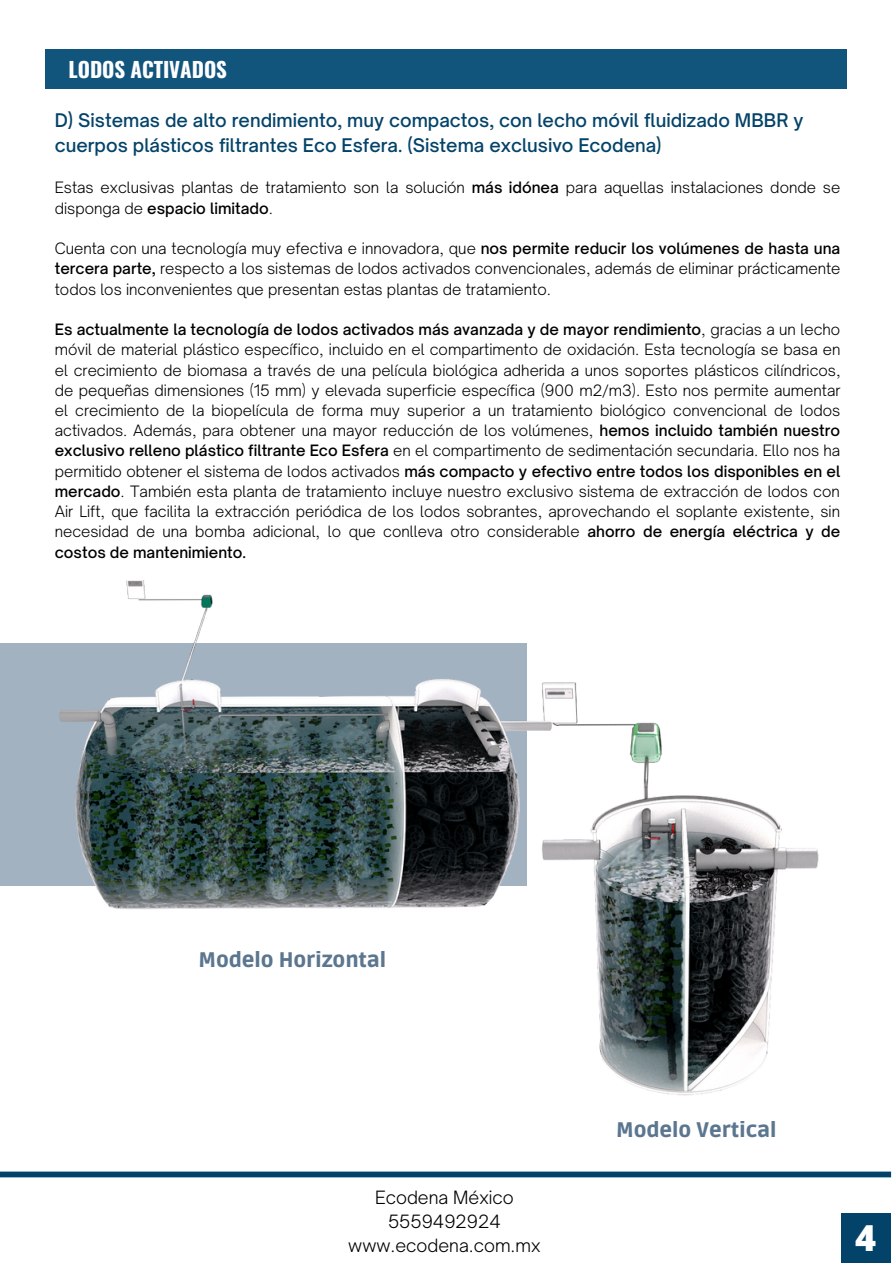
<style>
.page{position:relative;width:893px;height:1264px;background:#fff}
.page>*{position:absolute;margin:0;border:0;box-sizing:border-box;transform-origin:0 0}
.t1{font:800 35.85px "Open Sans";color:#fefefe}
.t2{font:900 21px "Ruda";color:#5b768f}
.t3{font:700 21px "Oswald";letter-spacing:-.005em;color:#fefefe}
.t4{font:500 18px/24.8px "Open Sauce One";color:#044369}
.t5{font:300 17.55px/24px "Open Sauce One";color:#000;text-align:center}
.t6{font:300 15px/20.2px "Open Sauce One";color:#000;text-align:justify}
.s1{font-weight:500}
</style>
<div class="page">
<div style="left:46px;top:49px;width:800px;height:40px;background:#11557d"></div>
<img style="left:559px;top:682px;width:260px;height:414px">
<div style="left:0;top:642px;width:526px;height:243px;background:#a3b2c0"></div>
<img style="left:53px;top:581px;width:506px;height:329px">
<div style="left:0;top:1171px;width:891px;height:6px;background:#044369"></div>
<div style="left:840px;top:1212px;width:50px;height:50px;background:#044369"></div>
<h2 class="t3" style="left:69px;top:53px;width:160px">LODOS ACTIVADOS</h2>
<p class="t4" style="left:55px;top:108px;width:750px">D) Sistemas de alto rendimiento, muy compactos, con lecho móvil fluidizado MBBR y cuerpos plásticos filtrantes Eco Esfera. (Sistema exclusivo Ecodena)</p>
<p class="t6" style="left:55px;top:177px;width:786px">Estas exclusivas plantas de tratamiento son la solución <span class="s1">más idónea</span> para aquellas instalaciones donde se disponga de <span class="s1">espacio limitado</span>.</p>
<p class="t6" style="left:55px;top:238px;width:787px">Cuenta con una tecnología muy efectiva e innovadora, que <span class="s1">nos permite reducir los volúmenes de hasta una tercera parte,</span> respecto a los sistemas de lodos activados convencionales, además de eliminar prácticamente todos los inconvenientes que presentan estas plantas de tratamiento.</p>
<p class="t6" style="left:55px;top:319px;width:787px"><span class="s1">Es actualmente la tecnología de lodos activados más avanzada y de mayor rendimiento</span>, gracias a un lecho móvil de material plástico específico, incluido en el compartimento de oxidación. Esta tecnología se basa en el crecimiento de biomasa a través de una película biológica adherida a unos soportes plásticos cilíndricos, de pequeñas dimensiones (15 mm) y elevada superficie específica (900 m2/m3). Esto nos permite aumentar el crecimiento de la biopelícula de forma muy superior a un tratamiento biológico convencional de lodos activados. Además, para obtener una mayor reducción de los volúmenes, <span class="s1">hemos incluido también nuestro exclusivo relleno plástico filtrante Eco Esfera</span> en el compartimento de sedimentación secundaria. Ello nos ha permitido obtener el sistema de lodos activados <span class="s1">más compacto y efectivo entre todos los disponibles en el mercado</span>. También esta planta de tratamiento incluye nuestro exclusivo sistema de extracción de lodos con Air Lift, que facilita la extracción periódica de los lodos sobrantes, aprovechando el soplante existente, sin necesidad de una bomba adicional, lo que conlleva otro considerable <span class="s1">ahorro de energía eléctrica y de costos de mantenimiento.</span></p>
<h2 class="t2" style="left:198px;top:947px;width:189px">Modelo Horizontal</h2>
<p class="t5" style="left:348px;top:1184px;width:194px">Ecodena México<br>5559492924 www.ecodena.com.mx</p>
<h2 class="t2" style="left:616px;top:1117px;width:162px">Modelo Vertical</h2>
<h1 class="t1" style="left:855px;top:1212px;width:22px">4</h1>
</div>
